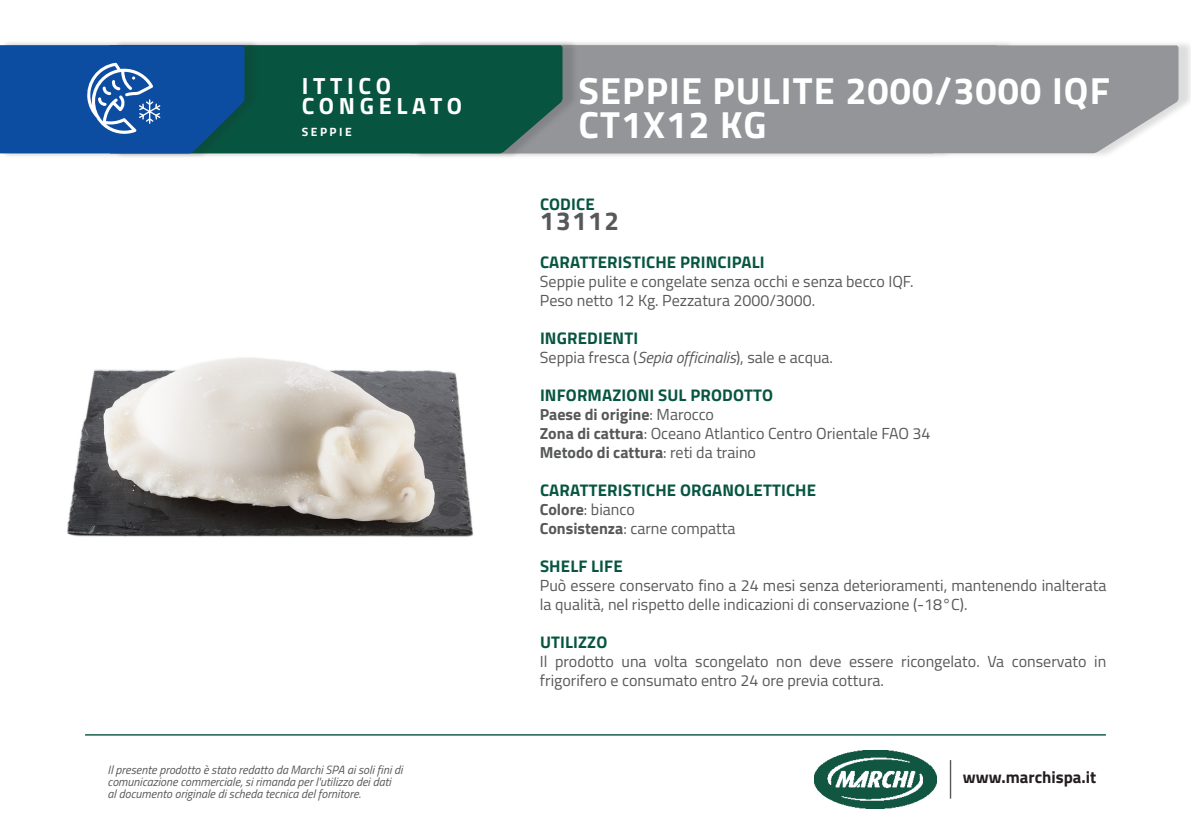
<style>
.page{position:relative;width:1191px;height:840px;background:#fff}
.page>*{position:absolute;margin:0;border:0;box-sizing:border-box;transform-origin:0 0}
.t1{font:700 37.8px/34.2px "Titillium Web";letter-spacing:.03em;color:#fff}
.t2{font:700 26px "Titillium Web";letter-spacing:.06em;color:#57585a}
.t3{font:700 23.4px/19.8px "Titillium Web";letter-spacing:.2em;color:#fff}
.t4{font:700 16.8px "Titillium Web";letter-spacing:.01em;color:#075541}
.t5{font:700 16.8px "Titillium Web";color:#231f20}
.t6{font:16px/19px "Titillium Web";color:#57585a}
.t7{font:700 16px "Titillium Web";color:#57585a}
.t8{font:italic 12px/12px "Titillium Web";color:#57585a}
.t9{font:700 12px "Titillium Web";letter-spacing:.21em;color:#fff}
.s1{font-style:italic}
.s2{font-weight:400}
.s3{font-weight:700}
</style>
<div class="page">
<hr style="left:949px;top:759px;width:2px;height:39px;background:#57585a">
<img style="left:814px;top:750px;width:122px;height:58px">
<hr style="left:85px;top:733px;width:1021px;height:2px;background:#075541">
<div style="left:413px;top:40px;width:778px;height:119px;background:#231f20;opacity:.15"></div>
<div style="left:578px;top:45px;width:600px;height:108px;background:#939598"></div>
<div style="left:113px;top:40px;width:465px;height:119px;background:#231f20;opacity:.15"></div>
<div style="left:260px;top:45px;width:302px;height:108px;background:#075541"></div>
<div style="left:0;top:40px;width:260px;height:119px;background:#231f20;opacity:.15"></div>
<svg style="left:0;top:45px;width:244px;height:108px;background:#1956a0"></svg>
<img style="left:67px;top:357px;width:406px;height:180px">
<p class="t3" style="left:302px;top:75px;width:162px">ITTICO<br>CONGELATO</p>
<p class="t9" style="left:302px;top:123px;width:51px">SEPPIE</p>
<p class="t3" style="left:302px;top:92px;width:91px">ITTICO</p>
<p class="t8" style="left:108px;top:762px;width:296px">Il presente prodotto è stato redatto da Marchi SPA ai soli fini di comunicazione commerciale, si rimanda per l'utilizzo dei dati<br>al documento originale di scheda tecnica del fornitore.</p>
<p class="t1" style="left:578px;top:71px;width:533px">SEPPIE PULITE 2000/3000 IQF<br>CT1X12 KG</p>
<p class="t1" style="left:617px;top:89px;width:231px">Crudo veneto</p>
<p class="t4" style="left:540px;top:191px;width:56px">CODICE</p>
<p class="t2" style="left:540px;top:201px;width:81px">13112</p>
<p class="t4" style="left:540px;top:249px;width:226px">CARATTERISTICHE PRINCIPALI</p>
<p class="t6" style="left:540px;top:271px;width:375px">Seppie pulite e congelate senza occhi e senza becco IQF.</p>
<p class="t6" style="left:540px;top:290px;width:277px">Peso netto 12 Kg. Pezzatura 2000/3000.</p>
<p class="t4" style="left:540px;top:325px;width:100px">INGREDIENTI</p>
<p class="t6" style="left:540px;top:347px;width:295px">Seppia fresca (<span class="s1">Sepia officinalis</span>), sale e acqua.</p>
<p class="t4" style="left:540px;top:382px;width:234px">INFORMAZIONI SUL PRODOTTO</p>
<p class="t7" style="left:540px;top:402px;width:176px">Paese di origine<span class="s2">: Marocco</span></p>
<p class="t6" style="left:540px;top:423px;width:392px"><span class="s3">Zona di cattura</span>: Oceano Atlantico Centro Orientale FAO 34</p>
<p class="t7" style="left:540px;top:440px;width:218px">Metodo di cattura<span class="s2">: reti da traino</span></p>
<p class="t4" style="left:540px;top:477px;width:278px">CARATTERISTICHE ORGANOLETTICHE</p>
<p class="t6" style="left:540px;top:499px;width:96px"><span class="s3">Colore</span>: bianco</p>
<p class="t6" style="left:540px;top:518px;width:197px"><span class="s3">Consistenza</span>: carne compatta</p>
<p class="t4" style="left:540px;top:553px;width:84px">SHELF LIFE</p>
<p class="t6" style="left:540px;top:575px;width:568px">Può essere conservato fino a 24 mesi senza deterioramenti, mantenendo inalterata la qualità, nel rispetto delle indicazioni di conservazione (-18°C).</p>
<p class="t4" style="left:540px;top:629px;width:69px">UTILIZZO</p>
<p class="t6" style="left:540px;top:651px;width:568px">Il prodotto una volta scongelato non deve essere ricongelato. Va conservato in frigorifero e consumato entro 24 ore previa cottura.</p>
<p class="t5" style="left:963px;top:764px;width:135px">www.marchispa.it</p>
</div>
